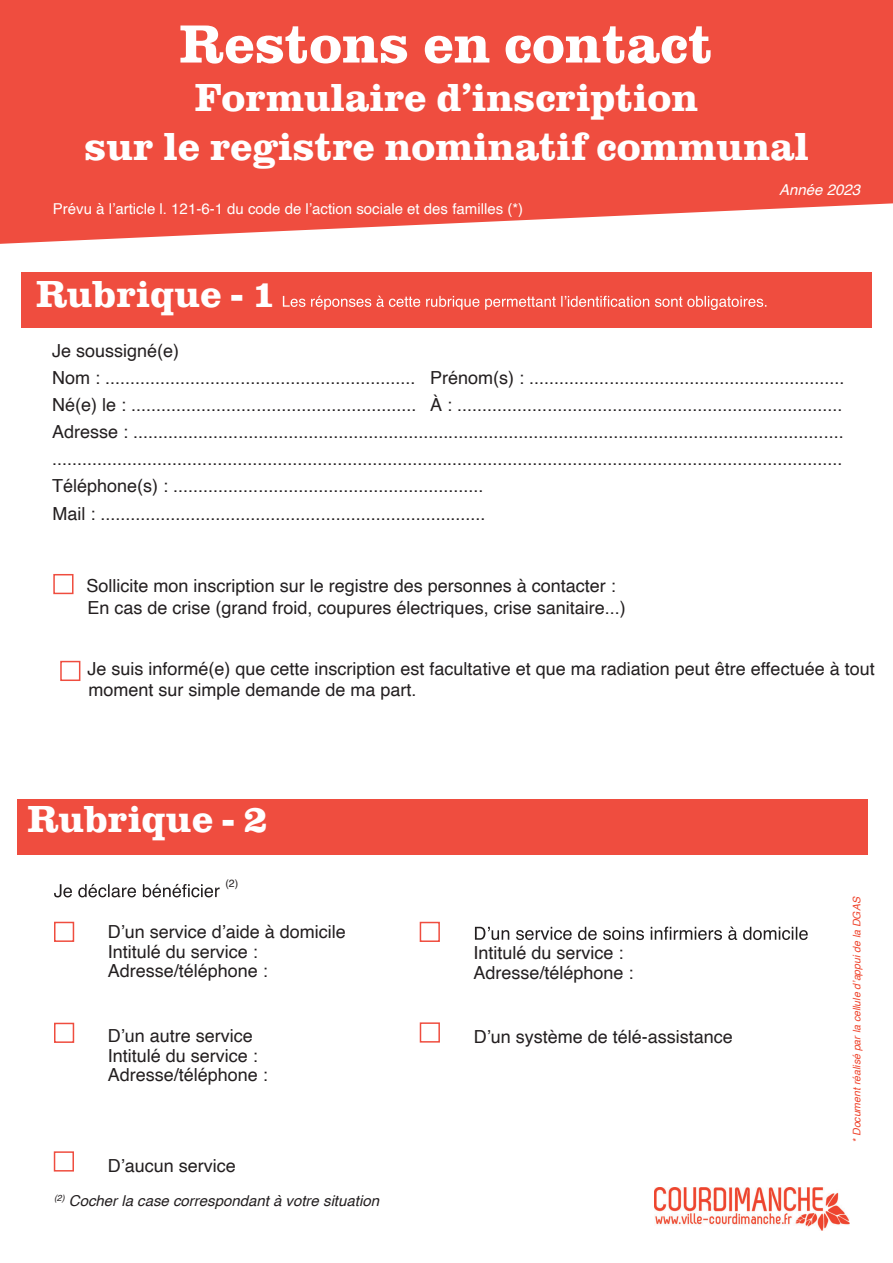
<style>
.page{position:relative;width:893px;height:1263px;background:#fff}
.page>*{position:absolute;margin:0;border:0;box-sizing:border-box;transform-origin:0 0}
.t1{font:700 55.5px "Clarendon URW";color:#fff}
.t2{font:700 40.5px/48.6px "Clarendon URW";color:#fff;text-align:center}
.t3{font:700 39px "Clarendon URW";color:#fff}
.t4{font:18px/27px "Helvetica";color:#231f20}
.t5{font:15px "Helvetica";color:#fff}
.t6{font:italic 15px "Helvetica";color:#231f20}
.t7{font:italic 15px "Helvetica";color:#fff}
.t8{font:italic 10.5px "Helvetica";color:#ef452e}
.t9{font:10.5px "Helvetica";color:#231f20}
</style>
<div class="page">
<svg style="left:0;top:0;width:893px;height:244px;background:#f05b4f"></svg>
<div style="left:21px;top:272px;width:851px;height:56px;background:#ef4d3f"></div>
<div style="left:17px;top:799px;width:850px;height:55px;background:#ef4d3f"></div>
<img style="left:655px;top:1188px;width:195px;height:42px">
<svg style="left:283px;top:296px;width:483px;height:14px"></svg>
<svg style="left:54px;top:884px;width:166px;height:13px"></svg>
<svg style="left:475px;top:926px;width:333px;height:14px"></svg>
<div style="left:54px;top:922px;width:20px;height:20px;border:2px solid #ef4d3f"></div>
<div style="left:420px;top:922px;width:20px;height:20px;border:2px solid #ef4d3f"></div>
<div style="left:54px;top:1023px;width:20px;height:20px;border:2px solid #ef4d3f"></div>
<div style="left:54px;top:1151px;width:20px;height:20px;border:2px solid #ef4d3f"></div>
<div style="left:420px;top:1022px;width:20px;height:20px;border:2px solid #ef4d3f"></div>
<div style="left:53px;top:574px;width:21px;height:20px;border:2px solid #ef4d3f"></div>
<div style="left:60px;top:661px;width:20px;height:20px;border:2px solid #ef4d3f"></div>
<h1 class="t1" style="left:179px;top:3px;width:536px">Restons en contact</h1>
<h2 class="t2" style="left:84px;top:71px;width:726px">Formulaire d’inscription<br>sur le registre nominatif communal</h2>
<p class="t5" style="left:53px;top:198px;width:472px">Prévu à l’article l. 121-6-1 du code de l’action sociale et des familles (*)</p>
<h3 class="t3" style="left:36px;top:265px;width:242px">Rubrique - 1</h3>
<p class="t7" style="left:779px;top:178px;width:82px">Année 2023</p>
<p class="t4" style="left:52px;top:338px;width:794px">Je soussigné(e)<br>Nom : .............................................................. Prénom(s) : ...............................................................<br>Né(e) le : ......................................................... À : .............................................................................<br>Adresse : .............................................................................................................................................. ..............................................................................................................................................................<br>Téléphone(s) : ..............................................................</p>
<p class="t4" style="left:52px;top:501px;width:435px">Mail : .............................................................................</p>
<p class="t4" style="left:87px;top:575px;width:541px;line-height:21.9px">Sollicite mon inscription sur le registre des personnes à contacter :<br>En cas de crise (grand froid, coupures électriques, crise sanitaire...)</p>
<p class="t4" style="left:87px;top:658px;width:789px;line-height:21.5px">Je suis informé(e) que cette inscription est facultative et que ma radiation peut être effectuée à tout moment sur simple demande de ma part.</p>
<h3 class="t3" style="left:28px;top:791px;width:242px">Rubrique - 2</h3>
<p class="t9" style="left:225px;top:876px;width:14px">(2)</p>
<p class="t4" style="left:108px;top:923px;width:240px;line-height:19.5px">D’un service d’aide à domicile<br>Intitulé du service :<br>Adresse/téléphone :</p>
<p class="t4" style="left:108px;top:1026px;width:162px;line-height:19.5px">D’un autre service<br>Intitulé du service :<br>Adresse/téléphone :</p>
<p class="t4" style="left:108px;top:1153px;width:130px">D’aucun service</p>
<p class="t6" style="left:54px;top:1189px;width:326px"><sup>(2)</sup> Cocher la case correspondant à votre situation</p>
<p class="t4" style="left:473px;top:944px;width:162px;line-height:19.5px">Intitulé du service :<br>Adresse/téléphone :</p>
<p class="t4" style="left:474px;top:1024px;width:261px">D’un système de télé-assistance</p>
<p class="t8" style="left:848px;top:1143px;width:248px;rotate:-90deg">* Document réalisé par la cellule d’appui de la DGAS</p>
</div>
